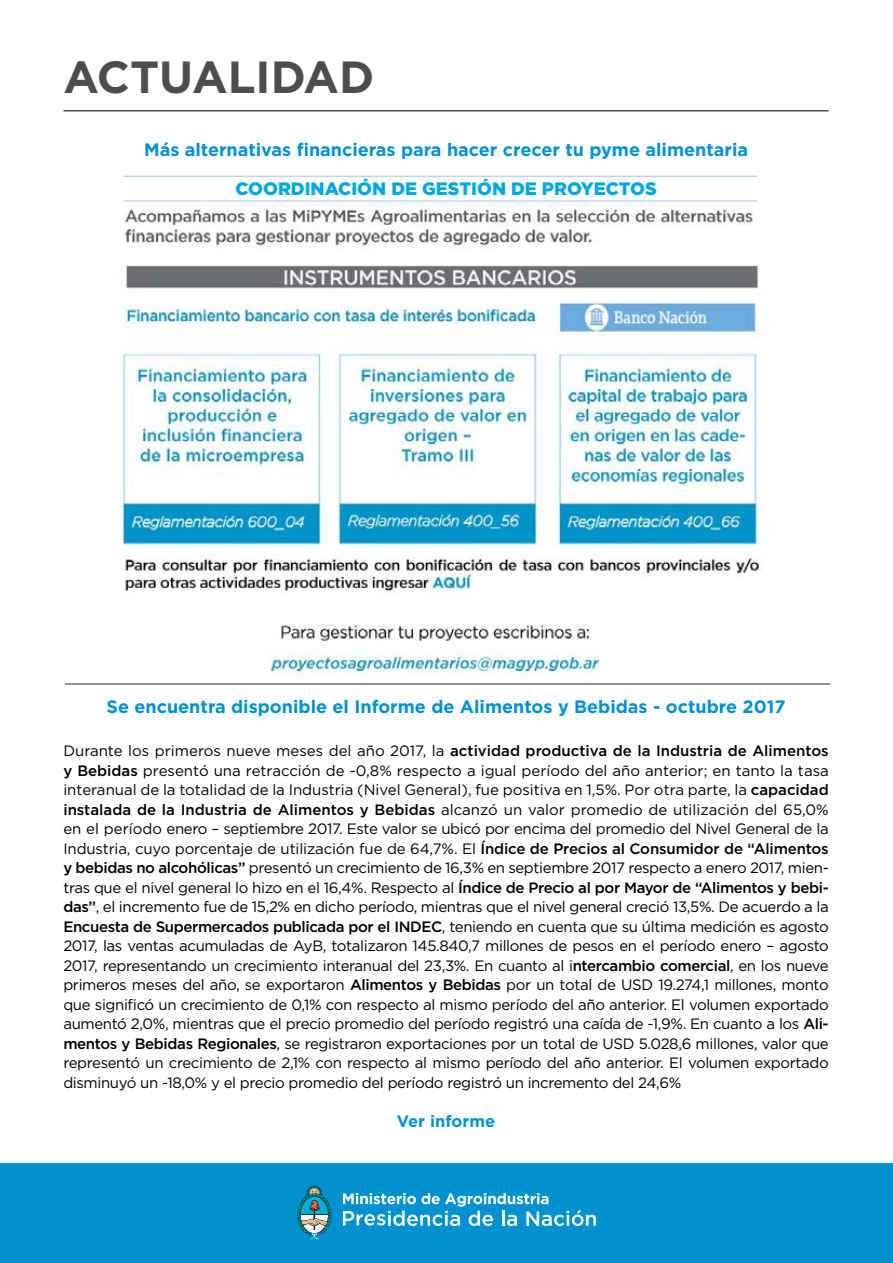
<style>
.page{position:relative;width:893px;height:1263px;background:#fff}
.page>*{position:absolute;margin:0;border:0;box-sizing:border-box;transform-origin:0 0}
.t1{font:700 45px "Gotham";color:#4d4d4f}
.t2{font:700 18px "Gotham";color:#0091d1}
.t3{font:900 18px "Gotham";color:#00a8e1}
.t4{font:700 16.5px "Gotham";color:#0091d1}
.t5{font:15px/19.5px "Gotham";letter-spacing:-.025em;color:#000;text-align:justify}
.s1{font-weight:500}
</style>
<div class="page">
<div style="left:0;top:1163px;width:893px;height:100px;background:#0091d1"></div>
<svg style="left:297px;top:1185px;width:35px;height:54px"></svg>
<svg style="left:343px;top:1193px;width:253px;height:33px"></svg>
<hr style="left:63px;top:110px;width:766px;height:2px;background:#4d4d4f">
<img style="left:115px;top:209px;width:654px;height:474px">
<hr style="left:65px;top:683px;width:765px;height:2px;background:#6d6e71">
<hr style="left:123px;top:176px;width:634px;height:1px;background:#a3c5e8">
<hr style="left:123px;top:201px;width:634px;height:1px;background:#a3c5e8">
<h1 class="t1" style="left:63px;top:47px;width:312px">ACTUALIDAD</h1>
<p class="t2" style="left:144px;top:137px;width:606px">Más alternativas financieras para hacer crecer tu pyme alimentaria</p>
<p class="t3" style="left:235px;top:176px;width:423px">COORDINACIÓN DE GESTIÓN DE PROYECTOS</p>
<p class="t2" style="left:107px;top:695px;width:680px">Se encuentra disponible el Informe de Alimentos y Bebidas - octubre 2017</p>
<p class="t5" style="left:63px;top:741px;width:767px">Durante los primeros nueve meses del año 2017, la <span class="s1">actividad productiva de la I ndustria de Alimentos y Bebidas</span> presentó una retracción de -0,8% respecto a igual período del año anterior; en tanto la tasa interanual de la totalidad de la Industria (Nivel General), fue positiva en 1,5%. Por otra parte, la <span class="s1">capacidad instalada de la I ndustria de Alimentos y Bebidas</span> alcanzó un valor promedio de utilización del 65,0% en el período enero – septiembre 2017. Este valor se ubicó por encima del promedio del Nivel General de la Industria, cuyo porcentaje de utilización fue de 64,7%. El <span class="s1">Índice de Precios al Consumidor de “Alimentos y bebidas no alcohólicas”</span> presentó un crecimiento de 16,3% en septiembre 2017 respecto a enero 2017, mien&shy;tras que el nivel general lo hizo en el 16,4%. Respecto al <span class="s1">Índice de Precio al por Mayor de “Alimentos y bebi&shy;das”</span>, el incremento fue de 15,2% en dicho período, mientras que el nivel general creció 13,5%. De acuerdo a la <span class="s1">Encuesta de Supermercados publicada por el I NDEC</span>, teniendo en cuenta que su última medición es agosto 2017, las ventas acumuladas de AyB, totalizaron 145.840,7 millones de pesos en el período enero – agosto 2017, representando un crecimiento interanual del 23,3%. En cuanto al i<span class="s1">ntercambio comercial</span>, en los nueve primeros meses del año, se exportaron <span class="s1">Alimentos y Bebidas</span> por un total de USD 19.274,1 millones, monto que significó un crecimiento de 0,1% con respecto al mismo período del año anterior. El volumen exportado aumentó 2,0%, mientras que el precio promedio del período registró una caída de -1,9%. En cuanto a los <span class="s1">Ali&shy;mentos y Bebidas Regionales</span>, se registraron exportaciones por un total de USD 5.028,6 millones, valor que representó un crecimiento de 2,1% con respecto al mismo período del año anterior. El volumen exportado disminuyó un -18,0% y el precio promedio del período registró un incremento del 24,6%</p>
<p class="t4" style="left:397px;top:1110px;width:100px">Ver informe</p>
</div>
